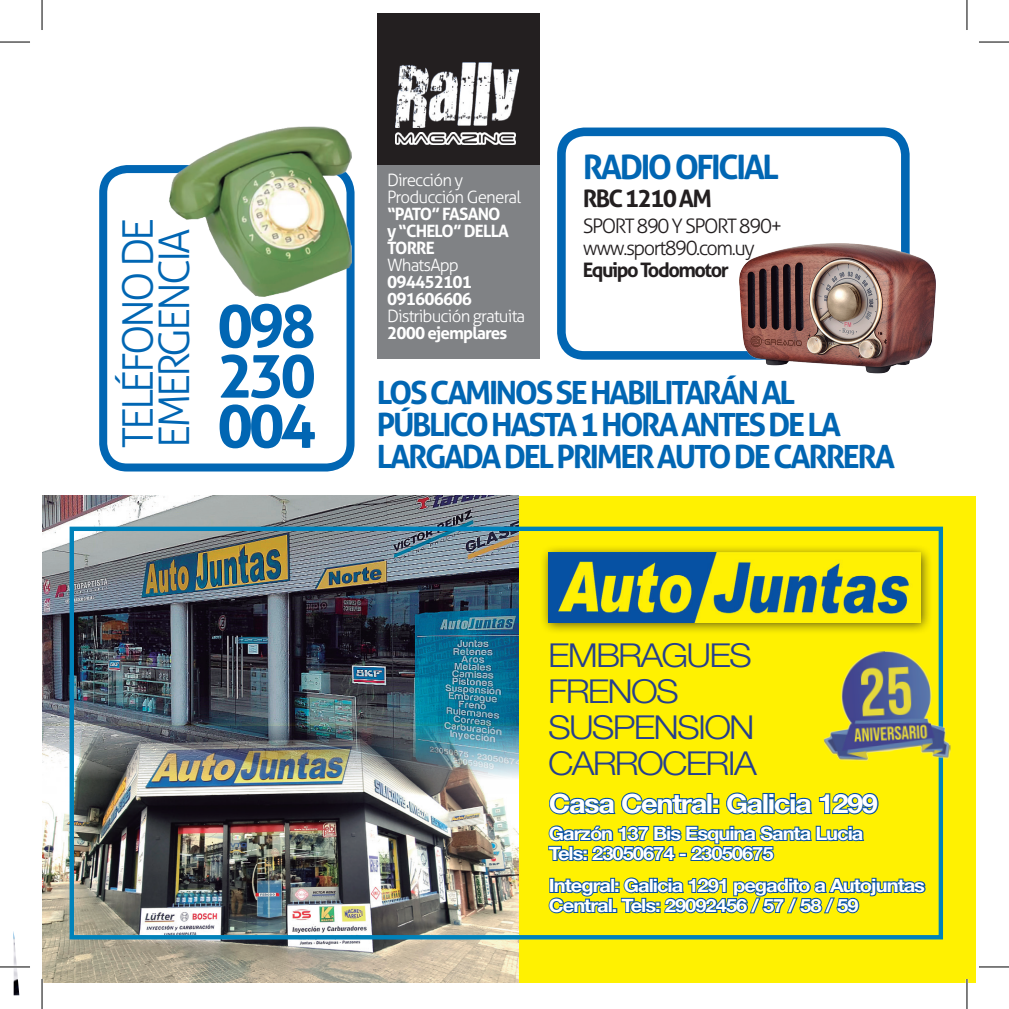
<style>
.page{position:relative;width:1009px;height:1009px;background:#fff}
.page>*{position:absolute;margin:0;border:0;box-sizing:border-box;transform-origin:0 0}
.LEYENDA{font:700 60px/50px "Aller";letter-spacing:-.075em;color:#0166b3}
.LEYENDA-2{font:300 42.2px "Aller";letter-spacing:-.075em;color:#0166b3}
.texto2019{font:700 33.6px "Aller";letter-spacing:-.075em;color:#0166b3}
.Titulo_18{font:300 33px "Helvetica Neue";letter-spacing:-.05em;color:#253f8e;scale:1.09 1}
.texto2019-2{font:700 32px/32px "Aller";letter-spacing:-.075em;color:#0166b3}
.Titulo_18-2{font:700 26.6px "Helvetica Neue";letter-spacing:-.05em;color:#fff;scale:1.09 1}
.texto2019-3{font:700 24px "Aller";letter-spacing:-.075em;color:#231f20}
.texto2019-4{font:300 20px "Aller";letter-spacing:-.075em;color:#231f20}
.texto2019-5{font:700 20px "Aller";letter-spacing:-.075em;color:#231f20}
.Titulo_18-3{font:700 18.4px/20px "Helvetica Neue";letter-spacing:-.05em;color:#fff;scale:1.09 1}
.LEYENDA-3{font:700 17px/17px "Aller";letter-spacing:-.05em;color:#fff}
.s1{font-weight:300}
</style>
<div class="page">
<img style="left:14px;top:935px;width:5px;height:59px">
<div style="left:557px;top:127px;width:352px;height:232px;border:9px solid #0166b3;border-radius:23px"></div>
<div style="left:99px;top:165px;width:255px;height:306px;border:8px solid #0166b3;border-radius:24px"></div>
<img style="left:167px;top:126px;width:184px;height:170px">
<div style="left:377px;top:103px;width:162px;height:255px;background:#808285"></div>
<div style="left:377px;top:14px;width:163px;height:151px;background:#231f20"></div>
<img style="left:395px;top:63px;width:123px;height:60px">
<img style="left:395px;top:132px;width:120px;height:12px">
<img style="left:739px;top:243px;width:196px;height:131px">
<div style="left:45px;top:495px;width:930px;height:486px;background:#fff101"></div>
<svg style="left:549px;top:792px;width:161px;height:23px"></svg>
<div style="left:706px;top:792px;width:6px;height:21px;border:2px solid #0750a2"></div>
<div style="left:712px;top:807px;width:7px;height:6px;border:2px solid #0750a2"></div>
<div style="left:712px;top:798px;width:7px;height:6px;border:2px solid #0750a2"></div>
<svg style="left:726px;top:792px;width:153px;height:23px"></svg>
<svg style="left:548px;top:825px;width:317px;height:37px"></svg>
<svg style="left:548px;top:877px;width:378px;height:37px"></svg>
<img style="left:42px;top:793px;width:476px;height:188px">
<div style="left:539px;top:543px;width:393px;height:91px;background:#231f20;opacity:.75"></div>
<img style="left:548px;top:552px;width:371px;height:70px">
<img style="left:42px;top:495px;width:476px;height:298px">
<div style="left:70px;top:526px;width:872px;height:413px;border:4px solid #0082ba"></div>
<img style="left:823px;top:648px;width:127px;height:117px">
<hr style="left:0;top:965px;width:30px;height:2px;background:#fff">
<hr style="left:965px;top:978px;width:2px;height:30px;background:#fff">
<hr style="left:0;top:42px;width:30px;height:1px;background:#000">
<hr style="left:978px;top:42px;width:30px;height:1px;background:#000">
<hr style="left:0;top:966px;width:30px;height:1px;background:#000">
<hr style="left:978px;top:966px;width:30px;height:1px;background:#000">
<hr style="left:42px;top:0;width:1px;height:30px;background:#000">
<hr style="left:42px;top:978px;width:1px;height:30px;background:#000">
<hr style="left:966px;top:0;width:1px;height:30px;background:#000">
<hr style="left:966px;top:978px;width:1px;height:30px;background:#000">
<p class="LEYENDA-2" style="left:112px;top:447px;width:231px;rotate:-90deg">TELÉFONO DE</p>
<p class="LEYENDA-2" style="left:149px;top:447px;width:221px;rotate:-90deg">EMERGENCIA</p>
<p class="LEYENDA" style="left:217px;top:301px;width:101px">098<br>230</p>
<p class="LEYENDA" style="left:217px;top:401px;width:101px">004</p>
<p class="texto2019" style="left:582px;top:146px;width:198px">RADIO OFICIAL</p>
<p class="texto2019-3" style="left:582px;top:183px;width:131px">RBC 1210 AM</p>
<p class="texto2019-4" style="left:582px;top:213px;width:201px">SPORT 890 Y SPORT 890+</p>
<p class="texto2019-4" style="left:582px;top:235px;width:173px">www.sport890.com.uy</p>
<p class="texto2019-5" style="left:582px;top:257px;width:148px">Equipo Todomotor</p>
<p class="LEYENDA-3" style="left:387px;top:171px;width:136px"><span class="s1">Dirección y<br>Producción General </span>“PATO” FASANO<br>y “CHELO” DELLA<br>TORRE</p>
<p class="LEYENDA-3" style="left:387px;top:256px;width:140px"><span class="s1">WhatsApp<br></span>094452101<br>091606606<br><span class="s1">Distribución gratuita<br></span>2000 ejemplares</p>
<p class="texto2019-2" style="left:376px;top:376px;width:419px">LOS CAMINOS SE HABILITARÁN AL</p>
<p class="texto2019-2" style="left:376px;top:408px;width:519px">PÚBLICO HASTA 1 HORA ANTES DE LA<br>LARGADA DEL PRIMER AUTO DE CARRERA</p>
<p class="Titulo_18" style="left:548px;top:634px;width:188px">EMBRAGUES</p>
<p class="Titulo_18" style="left:548px;top:670px;width:121px">FRENOS</p>
<p class="Titulo_18" style="left:548px;top:706px;width:191px">SUSPENSION</p>
<p class="Titulo_18" style="left:548px;top:742px;width:193px">CARROCERIA</p>
<p class="Titulo_18-2" style="left:548px;top:786px;width:303px">Casa Central: Galicia 1299</p>
<p class="Titulo_18-3" style="left:548px;top:822px;width:290px">Garzón 137 Bis Esquina Santa Lucia</p>
<p class="Titulo_18-3" style="left:548px;top:842px;width:207px">Tels: 23050674 - 23050675</p>
<p class="Titulo_18-3" style="left:548px;top:874px;width:346px">Integral: Galicia 1291 pegadito a Autojuntas<br>Central. Tels: 29092456 / 57 / 58 / 59</p>
</div>
